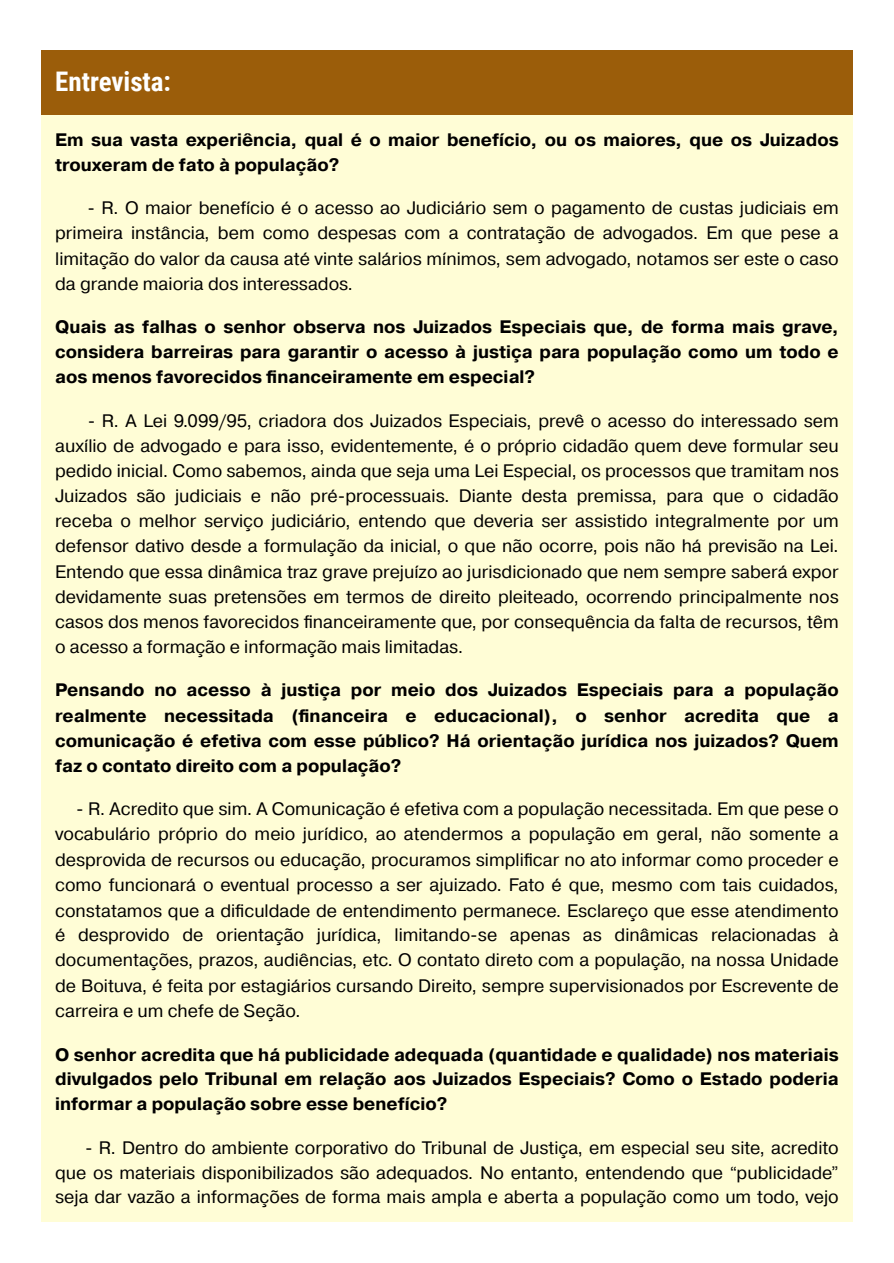
<style>
.page{position:relative;width:894px;height:1263px;background:#fff}
.page>*{position:absolute;margin:0;border:0;box-sizing:border-box;transform-origin:0 0}
.t1{font:700 27px "Roboto Condensed";color:#fff}
.t2{font:18px/25.2px "Pragmatica";color:#000;text-align:justify}
.t3{font:700 18px/24.8px "Pragmatica";color:#000;text-align:justify}
</style>
<div class="page">
<div style="left:42px;top:51px;width:810px;height:65px;background:#9b5d0a"></div>
<div style="left:42px;top:115px;width:810px;height:1107px;background:#fffdd6"></div>
<p class="t1" style="left:55px;top:66px;width:117px">Entrevista:</p>
<h1 class="t3" style="left:55px;top:128px;width:784px">Em sua vasta experiência, qual é o maior benefício, ou os maiores, que os Juizados trouxeram de fato à população?</h1>
<p class="t2" style="left:55px;top:196px;width:785px;text-indent:32px">- R. O maior benefício é o acesso ao Judiciário sem o pagamento de custas judiciais em primeira instância, bem como despesas com a contratação de advogados. Em que pese a limitação do valor da causa até vinte salários mínimos, sem advogado, notamos ser este o caso da grande maioria dos interessados.</p>
<h1 class="t3" style="left:55px;top:314px;width:784px;line-height:25.3px">Quais as falhas o senhor observa nos Juizados Especiais que, de forma mais grave, considera barreiras para garantir o acesso à justiça para população como um todo e aos menos favorecidos financeiramente em especial?</h1>
<p class="t2" style="left:55px;top:409px;width:785px;text-indent:33px">- R. A Lei 9.099/95, criadora dos Juizados Especiais, prevê o acesso do interessado sem auxílio de advogado e para isso, evidentemente, é o próprio cidadão quem deve formular seu pedido inicial. Como sabemos, ainda que seja uma Lei Especial, os processos que tramitam nos Juizados são judiciais e não pré-processuais. Diante desta premissa, para que o cidadão receba o melhor serviço judiciário, entendo que deveria ser assistido integralmente por um defensor dativo desde a formulação da inicial, o que não ocorre, pois não há previsão na Lei.<br>Entendo que essa dinâmica traz grave prejuízo ao jurisdicionado que nem sempre saberá expor devidamente suas pretensões em termos de direito pleiteado, ocorrendo principalmente nos casos dos menos favorecidos fi nanceiramente que, por consequência da falta de recursos, têm o acesso a formação e informação mais limitadas.</p>
<h1 class="t3" style="left:55px;top:678px;width:784px;line-height:25.5px">Pensando no acesso à justiça por meio dos Juizados Especiais para a população realmente necessitada (financeira e educacional), o senhor acredita que a comunicação é efetiva com esse público? Há orientação jurídica nos juizados? Quem faz o contato direito com a população?</h1>
<p class="t2" style="left:55px;top:797px;width:785px;text-indent:21px">- R. Acredito que sim. A Comunicação é efetiva com a população necessitada. Em que pese o vocabulário próprio do meio jurídico, ao atendermos a população em geral, não somente a desprovida de recursos ou educação, procuramos simplificar no ato informar como proceder e como funcionará o eventual processo a ser ajuizado. Fato é que, mesmo com tais cuidados, constatamos que a dificuldade de entendimento permanece. Esclareço que esse atendimento é desprovido de orientação jurídica, limitando-se apenas as dinâmicas relacionadas à documentações, prazos, audiências, etc. O contato direto com a população, na nossa Unidade de Boituva, é feita por estagiários cursando Direito, sempre supervisionados por Escrevente de carreira e um chefe de Seção.</p>
<h1 class="t3" style="left:55px;top:1043px;width:784px">O senhor acredita que há publicidade adequada (quantidade e qualidade) nos materiais divulgados pelo Tribunal em relação aos Juizados Especiais? Como o Estado poderia informar a população sobre esse benefício?</h1>
<p class="t2" style="left:55px;top:1136px;width:785px;line-height:24.8px;text-indent:30px">- R. Dentro do ambiente corporativo do Tribunal de Justiça, em especial seu site, acredito que os materiais disponibilizados são adequados. No entanto, entendendo que “publicidade” seja dar vazão a informações de forma mais ampla e aberta a população como um todo, vejo</p>
</div>
